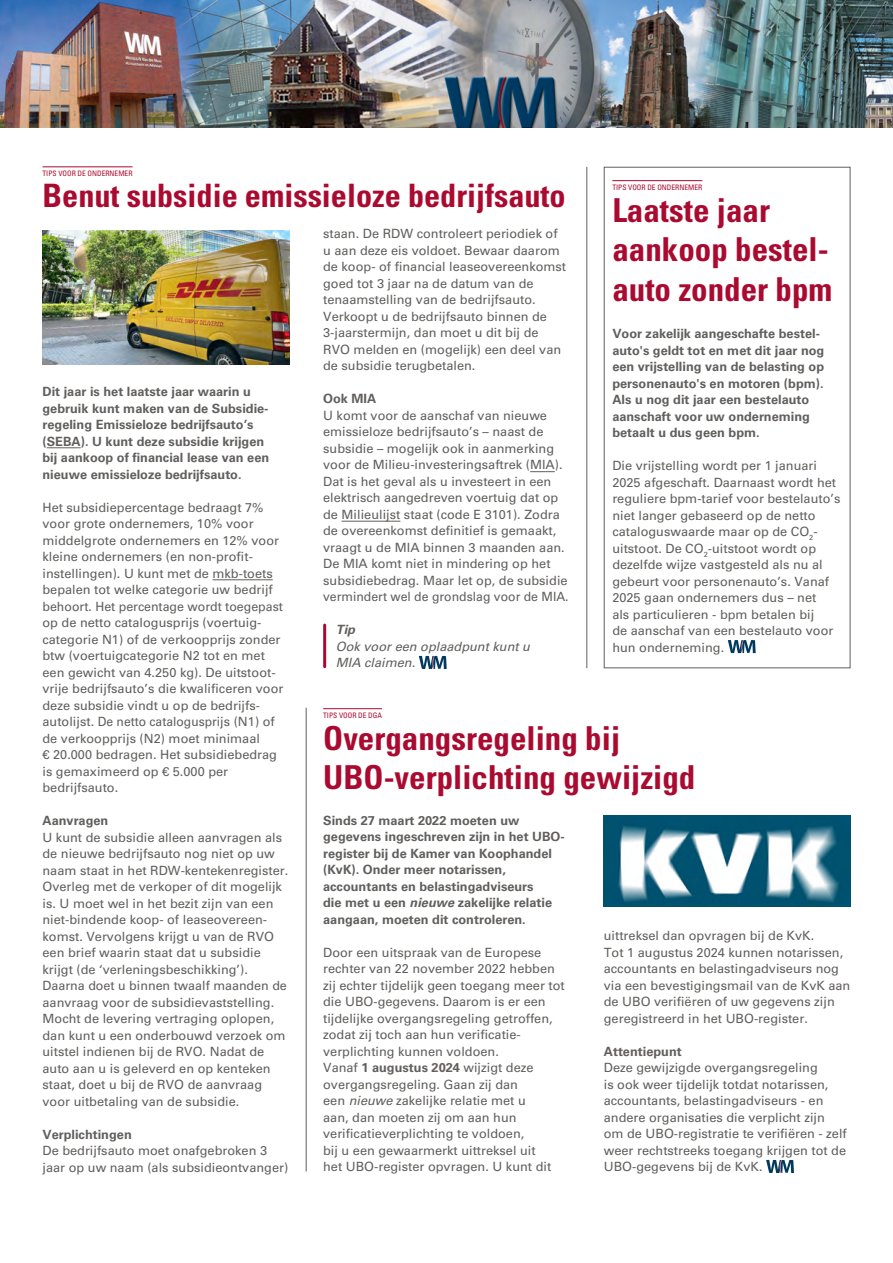
<style>
.page{position:relative;width:893px;height:1263px;background:#fff}
.page>*{position:absolute;margin:0;border:0;box-sizing:border-box;transform-origin:0 0}
.t1{font:700 condensed 33px/39.6px "Univers LT Std";color:#aa0a2f}
.t2{font:700 condensed 32.25px "Univers LT Std";color:#aa0a2f}
.t3{font:12.75px/16.5px "Univers LT Std";color:#615f5d}
.t4{font:700 12.75px/16.5px "Univers LT Std";color:#615f5d}
.t5{font:italic 12.75px/16.5px "Univers LT Std";color:#615f5d}
.t6{font:italic 700 12.75px "Univers LT Std";color:#615f5d}
.t7{font:condensed 7.5px "Univers LT Std";color:#aa0a2f}
.s1{font-style:italic}
.s2{font-weight:700}
</style>
<div class="page">
<img style="left:0;top:0;width:893px;height:128px">
<hr style="left:47px;top:447px;width:34px;height:1px;background:#615f5d">
<hr style="left:213px;top:579px;width:60px;height:1px;background:#615f5d">
<svg style="left:530px;top:471px;width:25px;height:1px"></svg>
<hr style="left:342px;top:521px;width:58px;height:1px;background:#615f5d">
<svg style="left:419px;top:656px;width:28px;height:13px"></svg>
<hr style="left:43px;top:166px;width:90px;height:1px;background:#aa0a2f">
<hr style="left:323px;top:625px;width:3px;height:42px;background:#aa0a2f">
<img style="left:43px;top:230px;width:246px;height:135px">
<hr style="left:586px;top:167px;width:1px;height:501px;background:#615f5d">
<hr style="left:306px;top:708px;width:1px;height:463px;background:#615f5d">
<hr style="left:323px;top:708px;width:59px;height:1px;background:#aa0a2f">
<div style="left:604px;top:167px;width:246px;height:501px;border:1px solid #615f5d"></div>
<svg style="left:728px;top:640px;width:28px;height:13px"></svg>
<hr style="left:612px;top:180px;width:90px;height:1px;background:#aa0a2f">
<svg style="left:766px;top:1160px;width:28px;height:13px"></svg>
<img style="left:604px;top:815px;width:246px;height:92px">
<p class="t7" style="left:43px;top:168px;width:92px">TIPS VOOR DE ONDERNEMER</p>
<h2 class="t2" style="left:43px;top:176px;width:525px">Benut subsidie emissieloze bedrijfsauto</h2>
<p class="t7" style="left:612px;top:182px;width:92px">TIPS VOOR DE ONDERNEMER</p>
<h1 class="t1" style="left:612px;top:190px;width:221px">Laatste jaar aankoop bestel&shy;auto zonder bpm</h1>
<p class="t3" style="left:323px;top:226px;width:245px">staan. De RDW controleert periodiek of u aan deze eis voldoet. Bewaar daarom de koop- of financial leaseovereenkomst goed tot 3 jaar na de datum van de tenaamstelling van de bedrijfsauto.<br>Verkoopt u de bedrijfsauto binnen de 3-jaarstermijn, dan moet u dit bij de RVO melden en (mogelijk) een deel van de subsidie terugbetalen.</p>
<p class="t4" style="left:323px;top:391px;width:55px">Ook MIA</p>
<p class="t3" style="left:323px;top:407px;width:247px">U komt voor de aanschaf van nieuwe emissieloze bedrijfsauto’s – naast de subsidie – mogelijk ook in aanmerking voor de Milieu-investeringsaftrek (MIA).<br>Dat is het geval als u investeert in een elektrisch aangedreven voertuig dat op de Milieulijst staat (code E 3101). Zodra de overeenkomst definitief is gemaakt, vraagt u de MIA binnen 3 maanden aan.<br>De MIA komt niet in mindering op het subsidiebedrag. Maar let op, de subsidie vermindert wel de grondslag voor de MIA.</p>
<p class="t6" style="left:336px;top:622px;width:21px">Tip</p>
<p class="t5" style="left:336px;top:638px;width:196px">Ook voor een oplaadpunt kunt u<br>MIA claimen.</p>
<p class="t4" style="left:612px;top:325px;width:214px">Voor zakelijk aangeschafte bestel&shy;auto's geldt tot en met dit jaar nog een vrijstelling van de belasting op personenauto's en motoren (bpm).<br>Als u nog dit jaar een bestelauto aanschaft voor uw onderneming betaalt u dus geen bpm.</p>
<p class="t3" style="left:612px;top:457px;width:230px">Die vrijstelling wordt per 1 januari 2025 afgeschaft. Daarnaast wordt het reguliere bpm-tarief voor bestelauto’s niet langer gebaseerd op de netto cataloguswaarde maar op de CO<sub>2</sub>- uitstoot. De CO<sub>2</sub>-uitstoot wordt op dezelfde wijze vastgesteld als nu al gebeurt voor personenauto’s. Vanaf 2025 gaan ondernemers dus – net<br>als particulieren - bpm betalen bij<br>de aanschaf van een bestelauto voor hun onderneming.</p>
<p class="t4" style="left:43px;top:383px;width:228px">Dit jaar is het laatste jaar waarin u gebruik kunt maken van de Subsidie&shy;regeling Emissieloze bedrijfsauto’s (SEBA). U kunt deze subsidie krijgen bij aankoop of financial lease van een nieuwe emissieloze bedrijfsauto.</p>
<p class="t3" style="left:43px;top:499px;width:242px">Het subsidiepercentage bedraagt 7% voor grote ondernemers, 10% voor middelgrote ondernemers en 12% voor kleine ondernemers (en non-profit&shy;instellingen). U kunt met de mkb-toets bepalen tot welke categorie uw bedrijf behoort. Het percentage wordt toegepast op de netto catalogusprijs (voertuig&shy;categorie N1) of de verkoopprijs zonder btw (voertuigcategorie N2 tot en met een gewicht van 4.250 kg). De uitstoot&shy;vrije bedrijfsauto’s die kwalificeren voor deze subsidie vindt u op de bedrijfs&shy;autolijst. De netto catalogusprijs (N1) of de verkoopprijs (N2) moet minimaal<br>€ 20.000 bedragen. Het subsidiebedrag is gemaximeerd op € 5.000 per bedrijfsauto.</p>
<p class="t4" style="left:43px;top:812px;width:67px">Aanvragen</p>
<p class="t3" style="left:43px;top:829px;width:247px">U kunt de subsidie alleen aanvragen als de nieuwe bedrijfsauto nog niet op uw naam staat in het RDW-kentekenregister.<br>Overleg met de verkoper of dit mogelijk is. U moet wel in het bezit zijn van een niet-bindende koop- of leaseovereen&shy;komst. Vervolgens krijgt u van de RVO een brief waarin staat dat u subsidie krijgt (de ‘verleningsbeschikking’).<br>Daarna doet u binnen twaalf maanden de aanvraag voor de subsidievaststelling.<br>Mocht de levering vertraging oplopen, dan kunt u een onderbouwd verzoek om uitstel indienen bij de RVO. Nadat de auto aan u is geleverd en op kenteken staat, doet u bij de RVO de aanvraag voor uitbetaling van de subsidie.</p>
<p class="t4" style="left:43px;top:1126px;width:91px">Verplichtingen</p>
<p class="t3" style="left:43px;top:1142px;width:247px">De bedrijfsauto moet onafgebroken 3 jaar op uw naam (als subsidieontvanger)</p>
<p class="t7" style="left:323px;top:710px;width:60px">TIPS VOOR DE DGA</p>
<h1 class="t1" style="left:323px;top:718px;width:374px">Overgangsregeling bij<br>UBO-verplichting gewijzigd</h1>
<p class="t4" style="left:323px;top:812px;width:243px">Sinds 27 maart 2022 moeten uw gegevens ingeschreven zijn in het UBO&shy;register bij de Kamer van Koophandel (KvK). Onder meer notarissen, accountants en belastingadviseurs<br>die met u een <span class="s1">nieuwe</span> zakelijke relatie aangaan, moeten dit controleren.</p>
<p class="t3" style="left:323px;top:944px;width:243px">Door een uitspraak van de Europese rechter van 22 november 2022 hebben zij echter tijdelijk geen toegang meer tot die UBO-gegevens. Daarom is er een tijdelijke overgangsregeling getroffen, zodat zij toch aan hun verificatie&shy;verplichting kunnen voldoen.<br>Vanaf <span class="s2">1 augustus 2024</span> wijzigt deze overgangsregeling. Gaan zij dan<br>een <span class="s1">nieuwe</span> zakelijke relatie met u<br>aan, dan moeten zij om aan hun verificatieverplichting te voldoen,<br>bij u een gewaarmerkt uittreksel uit<br>het UBO-register opvragen. U kunt dit</p>
<p class="t3" style="left:604px;top:928px;width:248px">uittreksel dan opvragen bij de KvK.<br>Tot 1 augustus 2024 kunnen notarissen, accountants en belastingadviseurs nog via een bevestigingsmail van de KvK aan de UBO verifiëren of uw gegevens zijn geregistreerd in het UBO-register.</p>
<p class="t4" style="left:604px;top:1043px;width:79px">Attentiepunt</p>
<p class="t3" style="left:604px;top:1060px;width:245px">Deze gewijzigde overgangsregeling<br>is ook weer tijdelijk totdat notarissen, accountants, belastingadviseurs - en andere organisaties die verplicht zijn om de UBO-registratie te verifiëren - zelf weer rechtstreeks toegang krijgen tot de UBO-gegevens bij de KvK.</p>
</div>
